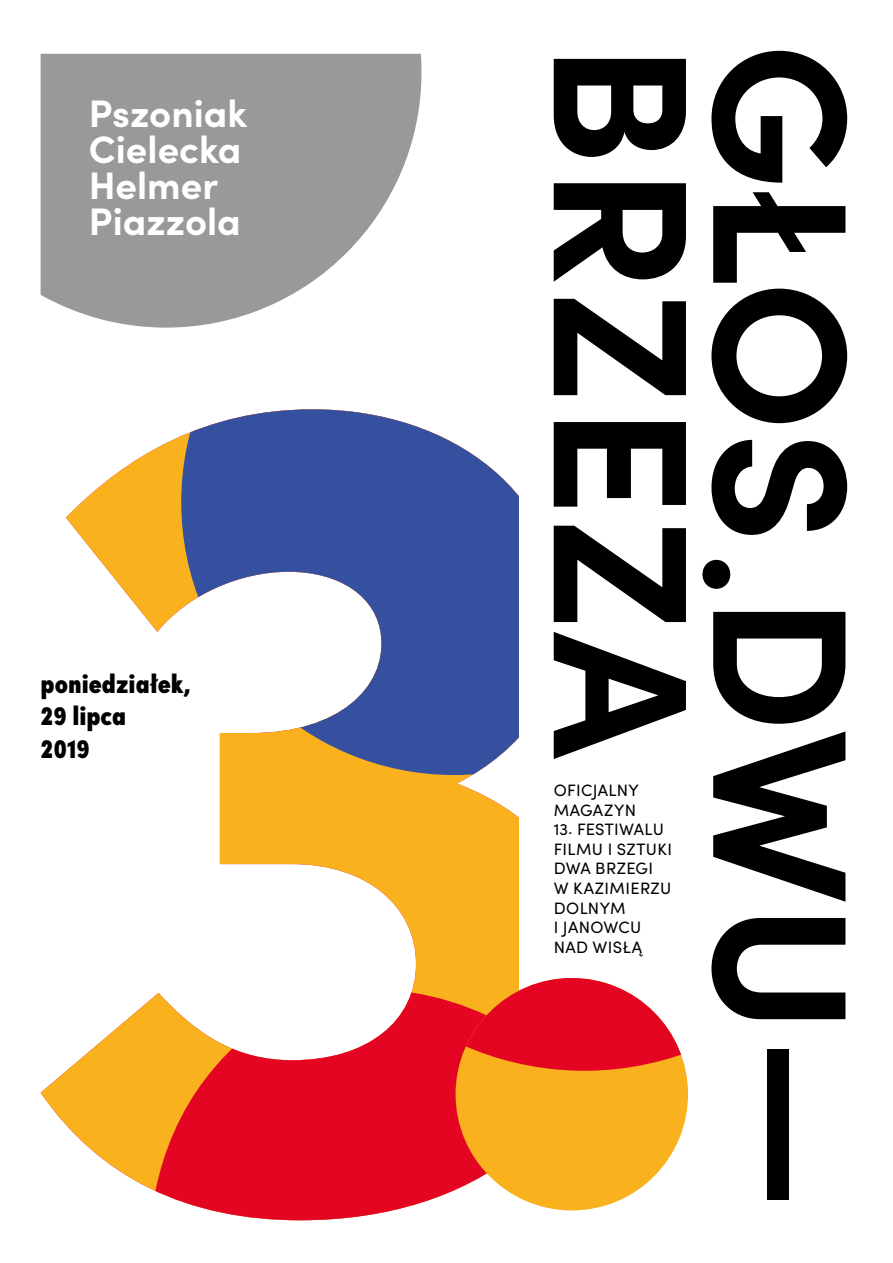
<style>
.page{position:relative;width:893px;height:1263px;background:#fff}
.page>*{position:absolute;margin:0;border:0;box-sizing:border-box;transform-origin:0 0}
.t1{font:700 191.85px/159.4px "Sofia Pro";letter-spacing:.005em;color:#000}
.t2{font:700 38.4px/36px "Sofia Pro";color:#fff}
.t3{font:900 condensed 27px/32.4px "Sofia Pro";color:#000}
.t4{font:16.5px/19.5px "Sofia Pro";letter-spacing:.02em;color:#000}
</style>
<div class="page">
<svg style="left:66px;top:436px;width:453px;height:728px"></svg>
<svg style="left:181px;top:409px;width:338px;height:366px;fill:#35509e"></svg>
<svg style="left:325px;top:409px;width:194px;height:136px"></svg>
<svg style="left:109px;top:962px;width:472px;height:258px;fill:#e40523"></svg>
<svg style="left:41px;top:697px;width:41px;height:467px"></svg>
<div style="left:519px;top:413px;width:196px;height:621px;background:#fff"></div>
<svg style="left:456px;top:978px;width:232px;height:232px;background:#f3883f"></svg>
<div style="left:767px;top:1049px;width:22px;height:151px;background:#000"></div>
<svg style="left:41px;top:54px;width:380px;height:274px;background:#a7a7a7"></svg>
<h2 class="t2" style="left:89px;top:92px;width:160px">Pszoniak<br>Cielecka<br>Helmer<br>Piazzola</h2>
<h3 class="t3" style="left:41px;top:667px;width:152px">poniedziałek,<br>29 lipca<br>2019</h3>
<h1 class="t1" style="left:875px;top:43px;width:992px;rotate:90deg">GŁOS DWU<br>BRZEŻA</h1>
<p class="t4" style="left:554px;top:780px;width:87px">OFICJALNY<br>MAGAZYN</p>
<p class="t4" style="left:554px;top:819px;width:120px">13. FESTIWALU<br>FILMU I SZTUKI<br>DWA BRZEGI<br>W KAZIMIERZU<br>DOLNYM<br>I JANOWCU<br>NAD WISŁĄ</p>
</div>
